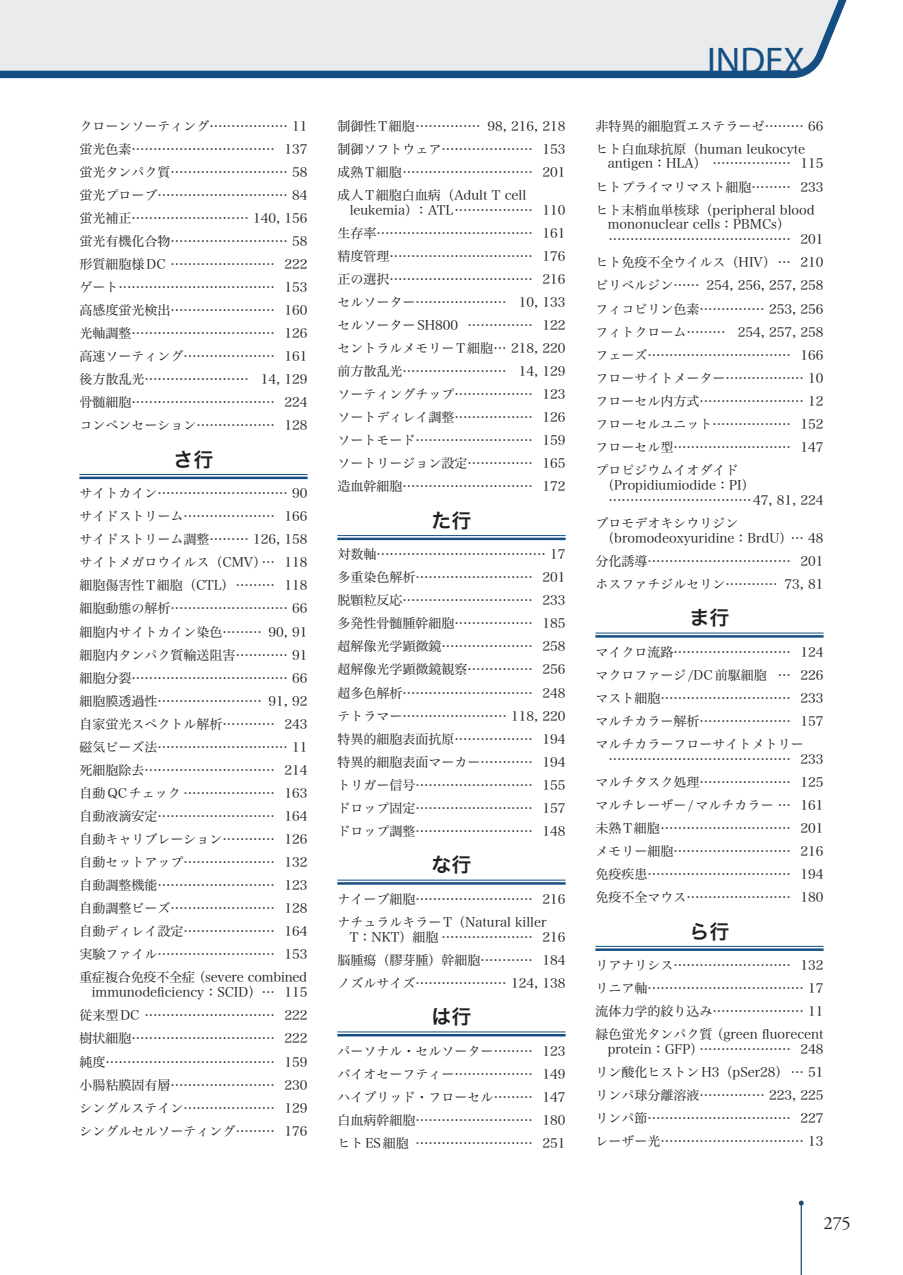
<style>
.page{position:relative;width:903px;height:1275px;background:#fff}
.page>*{position:absolute;margin:0;border:0;box-sizing:border-box;transform-origin:0 0}
.t1{font:37.27px "Myriad Pro";color:#144e82}
.t2{font:19.78px "Hira Kaku Std W6";color:#231f20}
.t3{font:18.55px "Adobe Garamond Pro";color:#231f20}
.t4{font:12.95px/23.1px "Hira Min Pro W3";color:#231f20;text-align:justify}
</style>
<div class="page">
<hr style="left:801px;top:1203px;width:1px;height:72px;background:#184e78">
<svg style="left:799px;top:1200px;width:5px;height:5px"></svg>
<svg style="left:0;top:0;width:847px;height:79px;background:#d4dce2"></svg>
<hr style="left:79px;top:474px;width:229px;height:1px;background:#144e82">
<hr style="left:79px;top:477px;width:229px;height:2px;background:#144e82">
<hr style="left:337px;top:535px;width:229px;height:1px;background:#144e82">
<hr style="left:337px;top:538px;width:229px;height:2px;background:#144e82">
<hr style="left:337px;top:880px;width:229px;height:1px;background:#144e82">
<hr style="left:337px;top:882px;width:229px;height:3px;background:#144e82">
<hr style="left:337px;top:1031px;width:229px;height:1px;background:#144e82">
<hr style="left:337px;top:1034px;width:229px;height:2px;background:#144e82">
<hr style="left:595px;top:633px;width:228px;height:1px;background:#144e82">
<hr style="left:595px;top:635px;width:228px;height:3px;background:#144e82">
<hr style="left:595px;top:946px;width:228px;height:1px;background:#144e82">
<hr style="left:595px;top:948px;width:228px;height:3px;background:#144e82">
<p class="t4" style="left:79px;top:113px;width:230px">クローンソーティング……………… 11蛍光色素…………………………… 137蛍光タンパク質……………………… 58蛍光プローブ………………………… 84蛍光補正……………………… 140, 156蛍光有機化合物……………………… 58形質細胞様DC……………………… 222ゲート……………………………… 153高感度蛍光検出…………………… 160光軸調整…………………………… 126高速ソーティング………………… 161後方散乱光…………………… 14, 129骨髄細胞…………………………… 224コンペンセーション……………… 128</p>
<h2 class="t2" style="left:174px;top:444px;width:41px">さ行</h2>
<p class="t4" style="left:79px;top:481px;width:230px">サイトカイン………………………… 90サイドストリーム………………… 166サイドストリーム調整……… 126, 158サイトメガロウイルス（CMV）…… 118細胞傷害性T細胞（CTL）… ……… 118細胞動態の解析……………………… 66細胞内サイトカイン染色……… 90, 91細胞内タンパク質輸送阻害………… 91細胞分裂……………………………… 66細胞膜透過性…………………… 91, 92自家蛍光スペクトル解析………… 243磁気ビーズ法………………………… 11死細胞除去………………………… 214自動QCチェック…………………… 163自動液滴安定……………………… 164自動キャリブレーション………… 126自動セットアップ………………… 132自動調整機能……………………… 123自動調整ビーズ…………………… 128自動ディレイ設定………………… 164実験ファイル……………………… 153重症複合免疫不全症（severe combined</p>
<p class="t4" style="left:79px;top:980px;width:230px;text-indent:12px">immunodeficiency：SCID）… … 115従来型DC…………………………… 222樹状細胞…………………………… 222純度………………………………… 159小腸粘膜固有層…………………… 230シングルステイン………………… 129シングルセルソーティング……… 176</p>
<p class="t4" style="left:337px;top:113px;width:230px">制御性T細胞……………… 98, 216, 218制御ソフトウェア………………… 153成熟T細胞…………………………… 201成人T細胞白血病（Adult T cell</p>
<p class="t4" style="left:337px;top:197px;width:230px;text-indent:12px">leukemia）：ATL………………… 110生存率……………………………… 161精度管理…………………………… 176正の選択…………………………… 216セルソーター………………… 10, 133セルソーターSH800… …………… 122セントラルメモリーT細胞…… 218, 220前方散乱光…………………… 14, 129ソーティングチップ……………… 123ソートディレイ調整……………… 126ソートモード……………………… 159ソートリージョン設定…………… 165造血幹細胞………………………… 172</p>
<h2 class="t2" style="left:432px;top:505px;width:41px">た行</h2>
<p class="t4" style="left:337px;top:542px;width:230px">対数軸………………………………… 17多重染色解析……………………… 201脱顆粒反応………………………… 233多発性骨髄腫幹細胞……………… 185超解像光学顕微鏡………………… 258超解像光学顕微鏡観察…………… 256超多色解析………………………… 248テトラマー…………………… 118, 220特異的細胞表面抗原……………… 194特異的細胞表面マーカー………… 194トリガー信号……………………… 155ドロップ固定……………………… 157ドロップ調整……………………… 148</p>
<h2 class="t2" style="left:432px;top:850px;width:41px">な行</h2>
<p class="t4" style="left:337px;top:886px;width:230px">ナイーブ細胞……………………… 216ナチュラルキラーT（Natural killer</p>
<p class="t4" style="left:337px;top:924px;width:230px;text-indent:12px">T：NKT）細胞…………………… 216脳腫瘍（膠芽腫）幹細胞………… 184ノズルサイズ………………… 124, 138</p>
<h2 class="t2" style="left:432px;top:1001px;width:41px">は行</h2>
<p class="t4" style="left:337px;top:1038px;width:230px">パーソナル・セルソーター……… 123バイオセーフティー……………… 149ハイブリッド・フローセル……… 147白血病幹細胞……………………… 180ヒトES細胞… ……………………… 251</p>
<h1 class="t1" style="left:707px;top:38px;width:99px">INDEX</h1>
<p class="t4" style="left:595px;top:113px;width:230px">非特異的細胞質エステラーゼ……… 66ヒト白血球抗原（human leukocyte</p>
<p class="t4" style="left:595px;top:151px;width:230px;text-indent:12px">antigen：HLA）… ……………… 115ヒトプライマリマスト細胞……… 233ヒト末梢血単核球（peripheral blood</p>
<p class="t4" style="left:608px;top:216px;width:217px;line-height:14.9px">mononuclear cells：PBMCs）……………………………………… 201</p>
<p class="t4" style="left:595px;top:250px;width:230px">ヒト免疫不全ウイルス（HIV）… … 210ビリベルジン…… 254, 256, 257, 258フィコビリン色素…………… 253, 256フィトクローム……… 254, 257, 258フェーズ…………………………… 166フローサイトメーター……………… 10フローセル内方式…………………… 12フローセルユニット……………… 152フローセル型……………………… 147プロピジウムイオダイド</p>
<p class="t4" style="left:608px;top:476px;width:217px;line-height:14.9px;text-indent:-7px">（Propidiumiodide：PI）………………………………47, 81, 224</p>
<p class="t4" style="left:601px;top:514px;width:224px;line-height:14.9px;text-indent:-6px">ブロモデオキシウリジン（bromodeoxyuridine：BrdU）…… 48</p>
<p class="t4" style="left:595px;top:548px;width:230px">分化誘導…………………………… 201ホスファチジルセリン………… 73, 81</p>
<h2 class="t2" style="left:690px;top:603px;width:41px">ま行</h2>
<p class="t4" style="left:595px;top:639px;width:230px">マイクロ流路……………………… 124マクロファージ/DC前駆細胞… … 226マスト細胞………………………… 233マルチカラー解析………………… 157マルチカラーフローサイトメトリー</p>
<p class="t4" style="left:595px;top:746px;width:230px;text-indent:12px">……………………………………… 233マルチタスク処理………………… 125マルチレーザー/マルチカラー…… 161未熟T細胞…………………………… 201メモリー細胞……………………… 216免疫疾患…………………………… 194免疫不全マウス…………………… 180</p>
<h2 class="t2" style="left:690px;top:916px;width:41px">ら行</h2>
<p class="t4" style="left:595px;top:952px;width:230px">リアナリシス……………………… 132リニア軸……………………………… 17流体力学的絞り込み………………… 11緑色蛍光タンパク質（green fluorecent</p>
<p class="t4" style="left:595px;top:1036px;width:230px;text-indent:12px">protein：GFP）…………………… 248リン酸化ヒストンH3（pSer28）… … 51リンパ球分離溶液…………… 223, 225リンパ節…………………………… 227レーザー光…………………………… 13</p>
<h3 class="t3" style="left:823px;top:1212px;width:29px">275</h3>
</div>
